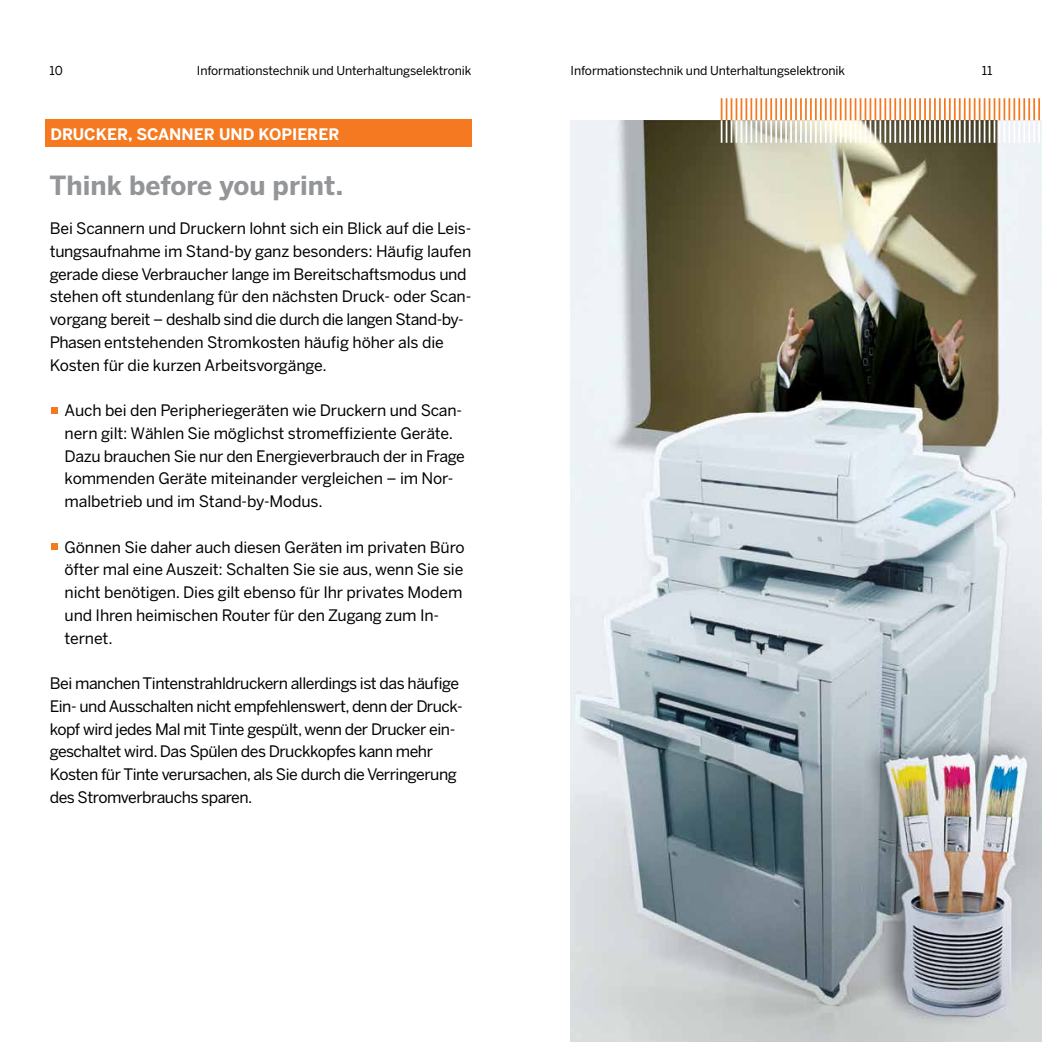
<style>
.page{position:relative;width:1042px;height:1042px;background:#fff}
.page>*{position:absolute;margin:0;border:0;box-sizing:border-box;transform-origin:0 0}
.t1{font:700 26.25px "Benton Sans";color:#939598}
.t2{font:15.75px/22.8px "Benton Sans";letter-spacing:-.02em;color:#000}
.t3{font:700 15.75px "Benton Sans";color:#fff}
.t4{font:12.25px "Benton Sans";letter-spacing:-.01em;color:#000}
</style>
<div class="page">
<img style="left:571px;top:120px;width:471px;height:922px">
<hr style="left:725px;top:98px;width:2px;height:23px;background:#f47920">
<hr style="left:730px;top:98px;width:2px;height:23px;background:#f47920">
<hr style="left:735px;top:98px;width:2px;height:23px;background:#f47920">
<hr style="left:740px;top:98px;width:2px;height:23px;background:#f47920">
<hr style="left:745px;top:98px;width:2px;height:23px;background:#f47920">
<hr style="left:750px;top:98px;width:2px;height:23px;background:#f47920">
<hr style="left:755px;top:98px;width:2px;height:23px;background:#f47920">
<hr style="left:760px;top:98px;width:2px;height:23px;background:#f47920">
<hr style="left:765px;top:98px;width:2px;height:23px;background:#f47920">
<hr style="left:770px;top:98px;width:2px;height:23px;background:#f47920">
<hr style="left:775px;top:98px;width:2px;height:23px;background:#f47920">
<hr style="left:780px;top:98px;width:2px;height:23px;background:#f47920">
<hr style="left:785px;top:98px;width:2px;height:23px;background:#f47920">
<hr style="left:790px;top:98px;width:2px;height:23px;background:#f47920">
<hr style="left:795px;top:98px;width:2px;height:23px;background:#f47920">
<hr style="left:800px;top:98px;width:2px;height:23px;background:#f47920">
<hr style="left:805px;top:98px;width:2px;height:23px;background:#f47920">
<hr style="left:810px;top:98px;width:2px;height:23px;background:#f47920">
<hr style="left:815px;top:98px;width:2px;height:23px;background:#f47920">
<hr style="left:854px;top:98px;width:2px;height:23px;background:#f47920">
<hr style="left:859px;top:98px;width:2px;height:23px;background:#f47920">
<hr style="left:864px;top:98px;width:2px;height:23px;background:#f47920">
<hr style="left:869px;top:98px;width:2px;height:23px;background:#f47920">
<hr style="left:874px;top:98px;width:2px;height:23px;background:#f47920">
<hr style="left:879px;top:98px;width:2px;height:23px;background:#f47920">
<hr style="left:884px;top:98px;width:2px;height:23px;background:#f47920">
<hr style="left:889px;top:98px;width:2px;height:23px;background:#f47920">
<hr style="left:894px;top:98px;width:2px;height:23px;background:#f47920">
<hr style="left:899px;top:98px;width:2px;height:23px;background:#f47920">
<hr style="left:904px;top:98px;width:2px;height:23px;background:#f47920">
<hr style="left:909px;top:98px;width:2px;height:23px;background:#f47920">
<hr style="left:914px;top:98px;width:2px;height:23px;background:#f47920">
<hr style="left:919px;top:98px;width:2px;height:23px;background:#f47920">
<hr style="left:924px;top:98px;width:2px;height:23px;background:#f47920">
<hr style="left:929px;top:98px;width:2px;height:23px;background:#f47920">
<hr style="left:934px;top:98px;width:2px;height:23px;background:#f47920">
<hr style="left:939px;top:98px;width:2px;height:23px;background:#f47920">
<hr style="left:944px;top:98px;width:2px;height:23px;background:#f47920">
<hr style="left:978px;top:98px;width:2px;height:23px;background:#f47920">
<hr style="left:983px;top:98px;width:2px;height:23px;background:#f47920">
<hr style="left:988px;top:98px;width:2px;height:23px;background:#f47920">
<hr style="left:993px;top:98px;width:2px;height:23px;background:#f47920">
<hr style="left:998px;top:98px;width:2px;height:23px;background:#f47920">
<hr style="left:1003px;top:98px;width:2px;height:23px;background:#f47920">
<hr style="left:1008px;top:98px;width:2px;height:23px;background:#f47920">
<hr style="left:1013px;top:98px;width:2px;height:23px;background:#f47920">
<hr style="left:1018px;top:98px;width:2px;height:23px;background:#f47920">
<hr style="left:1023px;top:98px;width:2px;height:23px;background:#f47920">
<hr style="left:1028px;top:98px;width:2px;height:23px;background:#f47920">
<hr style="left:1033px;top:98px;width:2px;height:23px;background:#f47920">
<hr style="left:1038px;top:98px;width:2px;height:23px;background:#f47920">
<svg style="left:721px;top:98px;width:1px;height:45px"></svg>
<hr style="left:725px;top:120px;width:2px;height:23px;background:#fff">
<hr style="left:730px;top:120px;width:2px;height:23px;background:#fff">
<hr style="left:735px;top:120px;width:2px;height:23px;background:#fff">
<hr style="left:740px;top:120px;width:2px;height:23px;background:#fff">
<hr style="left:745px;top:120px;width:2px;height:23px;background:#fff">
<hr style="left:750px;top:120px;width:2px;height:23px;background:#fff">
<hr style="left:755px;top:120px;width:2px;height:23px;background:#fff">
<hr style="left:760px;top:120px;width:2px;height:23px;background:#fff">
<hr style="left:765px;top:120px;width:2px;height:23px;background:#fff">
<hr style="left:770px;top:120px;width:2px;height:23px;background:#fff">
<hr style="left:775px;top:120px;width:2px;height:23px;background:#fff">
<hr style="left:780px;top:120px;width:2px;height:23px;background:#fff">
<hr style="left:785px;top:120px;width:2px;height:23px;background:#fff">
<hr style="left:790px;top:120px;width:2px;height:23px;background:#fff">
<hr style="left:795px;top:120px;width:2px;height:23px;background:#fff">
<hr style="left:800px;top:120px;width:2px;height:23px;background:#fff">
<hr style="left:805px;top:120px;width:2px;height:23px;background:#fff">
<hr style="left:810px;top:120px;width:2px;height:23px;background:#fff">
<hr style="left:815px;top:120px;width:2px;height:23px;background:#fff">
<svg style="left:820px;top:98px;width:31px;height:45px"></svg>
<hr style="left:854px;top:120px;width:2px;height:23px;background:#fff">
<hr style="left:859px;top:120px;width:2px;height:23px;background:#fff">
<hr style="left:864px;top:120px;width:2px;height:23px;background:#fff">
<hr style="left:869px;top:120px;width:2px;height:23px;background:#fff">
<hr style="left:874px;top:120px;width:2px;height:23px;background:#fff">
<hr style="left:879px;top:120px;width:2px;height:23px;background:#fff">
<hr style="left:884px;top:120px;width:2px;height:23px;background:#fff">
<hr style="left:889px;top:120px;width:2px;height:23px;background:#fff">
<hr style="left:894px;top:120px;width:2px;height:23px;background:#fff">
<hr style="left:899px;top:120px;width:2px;height:23px;background:#fff">
<hr style="left:904px;top:120px;width:2px;height:23px;background:#fff">
<hr style="left:909px;top:120px;width:2px;height:23px;background:#fff">
<hr style="left:914px;top:120px;width:2px;height:23px;background:#fff">
<hr style="left:919px;top:120px;width:2px;height:23px;background:#fff">
<hr style="left:924px;top:120px;width:2px;height:23px;background:#fff">
<hr style="left:929px;top:120px;width:2px;height:23px;background:#fff">
<hr style="left:934px;top:120px;width:2px;height:23px;background:#fff">
<hr style="left:939px;top:120px;width:2px;height:23px;background:#fff">
<hr style="left:944px;top:120px;width:2px;height:23px;background:#fff">
<svg style="left:949px;top:98px;width:26px;height:45px"></svg>
<hr style="left:978px;top:120px;width:2px;height:23px;background:#fff">
<hr style="left:983px;top:120px;width:2px;height:23px;background:#fff">
<hr style="left:988px;top:120px;width:2px;height:23px;background:#fff">
<hr style="left:993px;top:120px;width:2px;height:23px;background:#fff">
<hr style="left:998px;top:120px;width:2px;height:23px;background:#fff">
<hr style="left:1003px;top:120px;width:2px;height:23px;background:#fff">
<hr style="left:1008px;top:120px;width:2px;height:23px;background:#fff">
<hr style="left:1013px;top:120px;width:2px;height:23px;background:#fff">
<hr style="left:1018px;top:120px;width:2px;height:23px;background:#fff">
<hr style="left:1023px;top:120px;width:2px;height:23px;background:#fff">
<hr style="left:1028px;top:120px;width:2px;height:23px;background:#fff">
<hr style="left:1033px;top:120px;width:2px;height:23px;background:#fff">
<hr style="left:1038px;top:120px;width:2px;height:23px;background:#fff">
<div style="left:45px;top:119px;width:426px;height:27px;background:#f47920"></div>
<svg style="left:52px;top:407px;width:6px;height:6px"></svg>
<svg style="left:52px;top:544px;width:6px;height:6px"></svg>
<p class="t4" style="left:50px;top:63px;width:15px">10</p>
<p class="t4" style="left:982px;top:63px;width:12px">11</p>
<p class="t4" style="left:197px;top:63px;width:276px">Informationstechnik und Unterhaltungselektronik</p>
<p class="t4" style="left:570px;top:63px;width:276px">Informationstechnik und Unterhaltungselektronik</p>
<p class="t3" style="left:50px;top:124px;width:291px">DRUCKER, SCANNER UND KOPIERER</p>
<h1 class="t1" style="left:50px;top:170px;width:295px">Think before you print.</h1>
<p class="t2" style="left:50px;top:217px;width:423px">Bei Scannern und Druckern lohnt sich ein Blick auf die Leis&shy;tungsaufnahme im Stand-by ganz besonders: Häufig laufen gerade diese Verbraucher lange im Bereitschaftsmodus und stehen oft stundenlang für den nächsten Druck- oder Scan&shy;vorgang bereit – deshalb sind die durch die langen Stand-by-Phasen entstehenden Stromkosten häufig höher als die Kosten für die kurzen Arbeitsvorgänge.</p>
<p class="t2" style="left:65px;top:399px;width:402px">Auch bei den Peripheriegeräten wie Druckern und Scan&shy;nern gilt: Wählen Sie möglichst stromeffiziente Geräte.<br>Dazu brauchen Sie nur den Energieverbrauch der in Frage kommenden Geräte miteinander vergleichen – im Nor&shy;malbetrieb und im Stand-by-Modus.</p>
<p class="t2" style="left:65px;top:535px;width:401px">Gönnen Sie daher auch diesen Geräten im privaten Büro öfter mal eine Auszeit: Schalten Sie sie aus, wenn Sie sie nicht benötigen. Dies gilt ebenso für Ihr privates Modem und Ihren heimischen Router für den Zugang zum In&shy;ternet.</p>
<p class="t2" style="left:50px;top:672px;width:415px">Bei manchen Tintenstrahldruckern allerdings ist das häufige Ein- und Ausschalten nicht empfehlenswert, denn der Druck&shy;kopf wird jedes Mal mit Tinte gespült, wenn der Drucker ein-- geschaltet wird. Das Spülen des Druckkopfes kann mehr Kosten für Tinte verursachen, als Sie durch die Verringerung des Stromverbrauchs sparen.</p>
</div>
